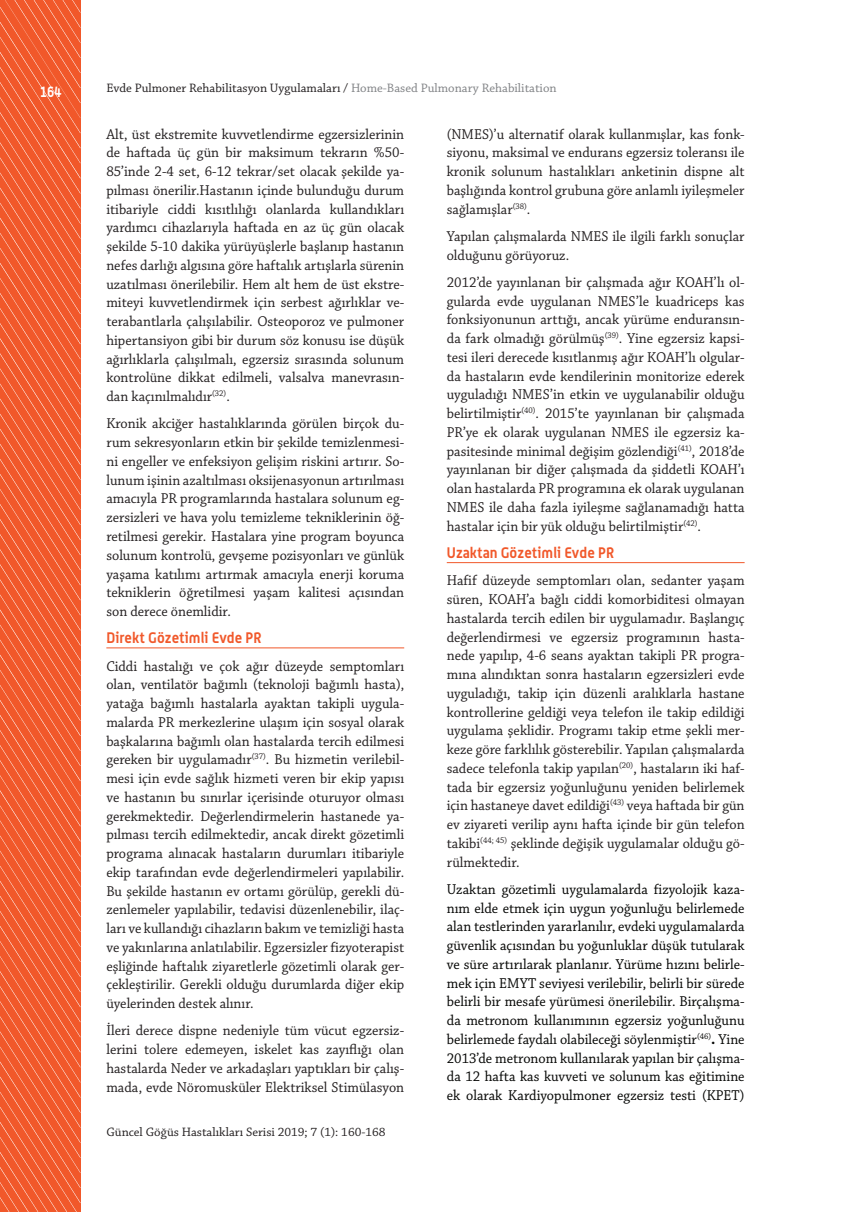
<style>
.page{position:relative;width:851px;height:1212px;background:#fff}
.page>*{position:absolute;margin:0;border:0;box-sizing:border-box;transform-origin:0 0}
.t1{font:15px/18.8px "Chaparral Pro";color:#231f20;text-align:justify;scale:.95 1}
.t2{font:15px/18.8px "Chaparral Pro";color:#040503;text-align:justify;scale:.95 1}
.t3{font:700 15px "Alwyn OT";letter-spacing:.01em;color:#f1582a;scale:.95 1}
.t4{font:700 15px "Alwyn OT";color:#fff;scale:.85 1}
.t5{font:12.9px "Chaparral Pro";color:#231f20}
.s1{color:#808285}
.s2{font-weight:700}
</style>
<div class="page">
<svg style="left:0;top:0;width:80px;height:1212px;background:#f16136"></svg>
<hr style="left:106px;top:647px;width:298px;height:1px;background:#f1582a">
<hr style="left:446px;top:562px;width:298px;height:1px;background:#f1582a">
<p class="t4" style="left:40px;top:82px;width:28px">164</p>
<p class="t5" style="left:106px;top:81px;width:452px">Evde Pulmoner Rehabilitasyon Uygulamaları / <span class="s1">Home-Based Pulmonary Rehabilitation</span></p>
<p class="t1" style="left:106px;top:125px;width:315px">Alt, üst ekstremite kuvvetlendirme egzersizlerinin de haftada üç gün bir maksimum tekrarın %50- 85’inde 2-4 set, 6-12 tekrar/set olacak şekilde ya&shy;pılması önerilir.Hastanın içinde bulunduğu durum itibariyle ciddi kısıtlılığı olanlarda kullandıkları yardımcı cihazlarıyla haftada en az üç gün olacak şekilde 5-10 dakika yürüyüşlerle başlanıp hastanın nefes darlığı algısına göre haftalık artışlarla sürenin uzatılması önerilebilir. Hem alt hem de üst ekstre&shy;miteyi kuvvetlendirmek için serbest ağırlıklar ve&shy;terabantlarla çalışılabilir. Osteoporoz ve pulmoner hipertansiyon gibi bir durum söz konusu ise düşük ağırlıklarla çalışılmalı, egzersiz sırasında solunum kontrolüne dikkat edilmeli, valsalva manevrasın&shy;dan kaçınılmalıdır<sup>(32)</sup>.</p>
<p class="t1" style="left:106px;top:415px;width:315px">Kronik akciğer hastalıklarında görülen birçok du&shy;rum sekresyonların etkin bir şekilde temizlenmesi&shy;ni engeller ve enfeksiyon gelişim riskini artırır. So&shy;lunum işinin azaltılması oksijenasyonun artırılması amacıyla PR programlarında hastalara solunum eg&shy;zersizleri ve hava yolu temizleme tekniklerinin öğ&shy;retilmesi gerekir. Hastalara yine program boyunca solunum kontrolü, gevşeme pozisyonları ve günlük yaşama katılımı artırmak amacıyla enerji koruma tekniklerin öğretilmesi yaşam kalitesi açısından son derece önemlidir.</p>
<p class="t3" style="left:106px;top:628px;width:165px">Direkt Gözetimli Evde PR</p>
<p class="t1" style="left:106px;top:657px;width:315px">Ciddi hastalığı ve çok ağır düzeyde semptomları olan, ventilatör bağımlı (teknoloji bağımlı hasta), yatağa bağımlı hastalarla ayaktan takipli uygula&shy;malarda PR merkezlerine ulaşım için sosyal olarak başkalarına bağımlı olan hastalarda tercih edilmesi gereken bir uygulamadır<sup>(37)</sup>. Bu hizmetin verilebil&shy;mesi için evde sağlık hizmeti veren bir ekip yapısı ve hastanın bu sınırlar içerisinde oturuyor olması gerekmektedir. Değerlendirmelerin hastanede ya&shy;pılması tercih edilmektedir, ancak direkt gözetimli programa alınacak hastaların durumları itibariyle ekip tarafından evde değerlendirmeleri yapılabilir.<br>Bu şekilde hastanın ev ortamı görülüp, gerekli dü&shy;zenlemeler yapılabilir, tedavisi düzenlenebilir, ilaç&shy;ları ve kullandığı cihazların bakım ve temizliği hasta ve yakınlarına anlatılabilir. Egzersizler fizyoterapist eşliğinde haftalık ziyaretlerle gözetimli olarak ger&shy;çekleştirilir. Gerekli olduğu durumlarda diğer ekip üyelerinden destek alınır.</p>
<p class="t1" style="left:106px;top:1022px;width:315px">İleri derece dispne nedeniyle tüm vücut egzersiz&shy;lerini tolere edemeyen, iskelet kas zayıflığı olan hastalarda Neder ve arkadaşları yaptıkları bir çalış&shy;mada, evde Nöromusküler Elektriksel Stimülasyon</p>
<p class="t1" style="left:446px;top:125px;width:315px">(NMES)’u alternatif olarak kullanmışlar, kas fonk&shy;siyonu, maksimal ve endurans egzersiz toleransı ile kronik solunum hastalıkları anketinin dispne alt başlığında kontrol grubuna göre anlamlı iyileşmeler sağlamışlar<sup>(38)</sup>.</p>
<p class="t1" style="left:446px;top:227px;width:315px">Yapılan çalışmalarda NMES ile ilgili farklı sonuçlar olduğunu görüyoruz.</p>
<p class="t1" style="left:446px;top:273px;width:315px">2012’de yayınlanan bir çalışmada ağır KOAH’lı ol&shy;gularda evde uygulanan NMES’le kuadriceps kas fonksiyonunun arttığı, ancak yürüme enduransın&shy;da fark olmadığı görülmüş<sup>(39)</sup>. Yine egzersiz kapsi&shy;tesi ileri derecede kısıtlanmış ağır KOAH’lı olgular&shy;da hastaların evde kendilerinin monitorize ederek uyguladığı NMES’in etkin ve uygulanabilir olduğu belirtilmiştir<sup>(40)</sup>. 2015’te yayınlanan bir çalışmada PR’ye ek olarak uygulanan NMES ile egzersiz ka&shy;pasitesinde minimal değişim gözlendiği<sup>(41)</sup>, 2018’de yayınlanan bir diğer çalışmada da şiddetli KOAH’ı olan hastalarda PR programına ek olarak uygulanan NMES ile daha fazla iyileşme sağlanamadığı hatta hastalar için bir yük olduğu belirtilmiştir<sup>(42)</sup>.</p>
<p class="t3" style="left:446px;top:543px;width:178px">Uzaktan Gözetimli Evde PR</p>
<p class="t1" style="left:446px;top:572px;width:315px">Hafif düzeyde semptomları olan, sedanter yaşam süren, KOAH’a bağlı ciddi komorbiditesi olmayan hastalarda tercih edilen bir uygulamadır. Başlangıç değerlendirmesi ve egzersiz programının hasta&shy;nede yapılıp, 4-6 seans ayaktan takipli PR progra&shy;mına alındıktan sonra hastaların egzersizleri evde uyguladığı, takip için düzenli aralıklarla hastane kontrollerine geldiği veya telefon ile takip edildiği uygulama şeklidir. Programı takip etme şekli mer&shy;keze göre farklılık gösterebilir. Yapılan çalışmalarda sadece telefonla takip yapılan<sup>(20)</sup>, hastaların iki haf&shy;tada bir egzersiz yoğunluğunu yeniden belirlemek için hastaneye davet edildiği<sup>(43)</sup> veya haftada bir gün ev ziyareti verilip aynı hafta içinde bir gün telefon takibi<sup>(44;</sup> <sup>45)</sup> şeklinde değişik uygulamalar olduğu gö&shy;rülmektedir.</p>
<p class="t2" style="left:446px;top:880px;width:315px">Uzaktan gözetimli uygulamalarda fizyolojik kaza&shy;nım elde etmek için uygun yoğunluğu belirlemede alan testlerinden yararlanılır, evdeki uygulamalarda güvenlik açısından bu yoğunluklar düşük tutularak ve süre artırılarak planlanır. Yürüme hızını belirle&shy;mek için EMYT seviyesi verilebilir, belirli bir sürede belirli bir mesafe yürümesi önerilebilir. Birçalışma&shy;da metronom kullanımının egzersiz yoğunluğunu belirlemede faydalı olabileceği söylenmiştir<sup>(46)</sup><span class="s2">.</span> Yine 2013’de metronom kullanılarak yapılan bir çalışma&shy;da 12 hafta kas kuvveti ve solunum kas eğitimine ek olarak Kardiyopulmoner egzersiz testi (KPET)</p>
<p class="t5" style="left:106px;top:1125px;width:281px">Güncel Göğüs Hastalıkları Serisi 2019; 7 (1): 160-168</p>
</div>
